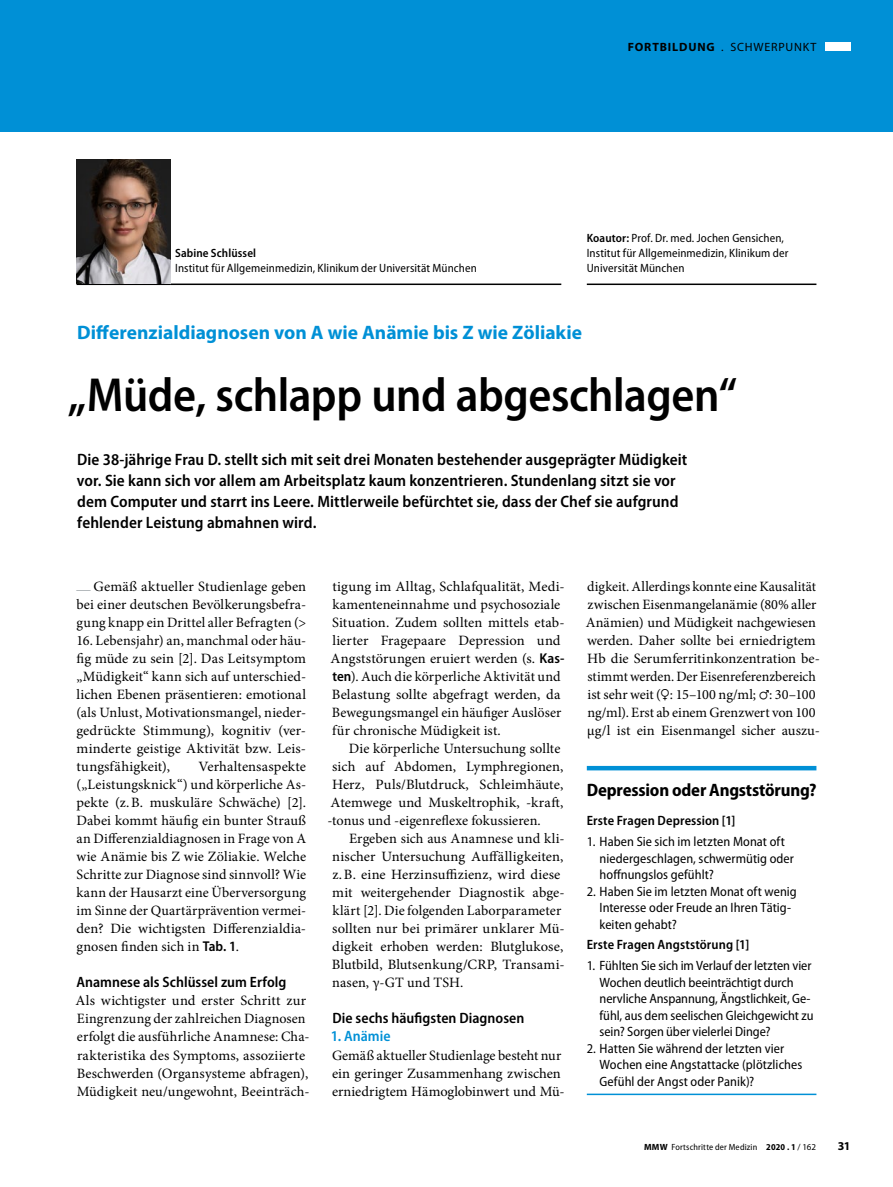
<style>
.page{position:relative;width:893px;height:1187px;background:#fff}
.page>*{position:absolute;margin:0;border:0;box-sizing:border-box;transform-origin:0 0}
.Title_32pt{font:600 semi-condensed 48px "Myriad Pro";letter-spacing:-.01em;color:#000}
.SuperTitle_x{font:700 19.5px "Myriad Pro";color:#0090d6}
.Box_Heading{font:700 semi-condensed 18px "Myriad Pro";letter-spacing:-.01em;color:#000}
.Trailer_x{font:600 semi-condensed 16.5px/21px "Myriad Pro";letter-spacing:.005em;color:#000}
.SectionHeading_1_x{font:600 semi-condensed 15px "Myriad Pro";letter-spacing:.005em;color:#000}
.SectionHeading_1_x-2{font:600 semi-condensed 15px "Myriad Pro";color:#0090d6}
.Para_x{font:14.25px/18px "Minion Pro";letter-spacing:.005em;color:#000}
.Para_Indent{font:14.25px/18px "Minion Pro";letter-spacing:.005em;color:#000}
.t1{font:semi-condensed 13.5px/16.5px "Myriad Pro";color:#000}
.Para_Box_SectionHead{font:600 semi-condensed 13.5px "Myriad Pro";letter-spacing:.01em;color:#000}
.Author_Koautoren_Kas{font:semi-condensed 12px/15px "Myriad Pro";letter-spacing:.01em;color:#000}
.Author_Biography{font:semi-condensed 12px "Myriad Pro";letter-spacing:.01em;color:#000}
.Category_x{font:12px "Myriad Pro";letter-spacing:.07em;color:#000}
.Author_Name{font:600 semi-condensed 12px "Myriad Pro";letter-spacing:.01em;color:#000}
.NoXML_Pagina{font:700 12px "Myriad Pro";color:#000}
.NoXML_Fußzeile{font:semi-condensed 9px "Myriad Pro";letter-spacing:.02em;color:#000}
.s1{font-weight:700}
.s2{font-weight:600}
.s3{font-family:"Myriad Pro";font-weight:600;font-stretch:semi-condensed}
.s4{font-family:"Arial Unicode MS"}
.s5{font-weight:700;font-stretch:normal}
.s6{font-stretch:normal}
</style>
<div class="page">
<div style="left:0;top:0;width:893px;height:132px;background:#0090d6"></div>
<hr style="left:77px;top:283px;width:93px;height:2px;background:#000">
<hr style="left:170px;top:283px;width:391px;height:2px;background:#000">
<img style="left:77px;top:159px;width:93px;height:124px">
<hr style="left:587px;top:283px;width:229px;height:2px;background:#000">
<div style="left:587px;top:765px;width:229px;height:5px;background:#0090d6"></div>
<hr style="left:587px;top:1093px;width:229px;height:1px;background:#0090d6">
<div style="left:825px;top:43px;width:25px;height:8px;background:#fff"></div>
<p class="Author_Name" style="left:175px;top:246px;width:83px">Sabine Schlüssel</p>
<p class="Author_Biography" style="left:175px;top:261px;width:303px">Institut für Allgemeinmedizin, Klinikum der Universität München</p>
<p class="Category_x" style="left:628px;top:39px;width:190px"><span class="s1">FORTBILDUNG</span> . SCHWERPUNKT</p>
<p class="Author_Koautoren_Kas" style="left:587px;top:230px;width:203px"><span class="s2">Koautor:</span> Prof. Dr. med. Jochen Gensichen,<br>Institut für Allgemeinmedizin, Klinikum der<br>Universität München</p>
<p class="SuperTitle_x" style="left:77px;top:320px;width:506px">Differenzialdiagnosen von A wie Anämie bis Z wie Zöliakie</p>
<p class="Title_32pt" style="left:68px;top:368px;width:671px">„Müde, schlapp und abgeschlagen“</p>
<p class="Trailer_x" style="left:77px;top:449px;width:612px">Die 38-jährige Frau D. stellt sich mit seit drei Monaten bestehender ausgeprägter Müdigkeit vor. Sie kann sich vor allem am Arbeitsplatz kaum konzentrieren. Stundenlang sitzt sie vor dem Computer und starrt ins Leere. Mittlerweile befürchtet sie, dass der Chef sie aufgrund fehlender Leistung abmahnen wird.</p>
<p class="Para_x" style="left:77px;top:577px;width:231px;text-align:justify"><sup>_</sup>Gemäß aktueller Studienlage geben bei einer deutschen Bevölkerungsbefra&shy;gung knapp ein Drittel aller Befragten (&gt;</p>
<p class="Para_x" style="left:77px;top:631px;width:231px;text-align:justify">16. Lebensjahr) an, manchmal oder häu&shy;fig müde zu sein [2]. Das Leitsymptom „Müdigkeit“ kann sich auf unterschied&shy;lichen Ebenen präsentieren: emotional (als Unlust, Motivationsmangel, nieder&shy;gedrückte Stimmung), kognitiv (ver&shy;minderte geistige Aktivität bzw. Leis&shy;tungsfähigkeit),</p>
<p class="Para_x" style="left:77px;top:757px;width:231px;text-align:justify;text-indent:122px">Verhaltensaspekte („Leistungsknick“) und körperliche As&shy;pekte (z.B. muskuläre Schwäche) [2].<br>Dabei kommt häufig ein bunter Strauß an Differenzialdiagnosen in Frage von A wie Anämie bis Z wie Zöliakie. Welche Schritte zur Diagnose sind sinnvoll? Wie kann der Hausarzt eine Überversorgung im Sinne der Quartärprävention vermei&shy;den? Die wichtigsten Differenzialdia&shy;gnosen finden sich in <span class="s3">Tab. 1</span>.</p>
<p class="SectionHeading_1_x" style="left:76px;top:974px;width:212px">Anamnese als Schlüssel zum Erfolg</p>
<p class="Para_x" style="left:75px;top:991px;width:236px">Als wichtigster und erster Schritt zur Eingrenzung der zahlreichen Diagnosen erfolgt die ausführliche Anamnese: Cha&shy;rakteristika des Symptoms, assoziierte Beschwerden (Organsysteme abfragen), Müdigkeit neu/ungewohnt, Beeinträch-</p>
<p class="Para_x" style="left:331px;top:577px;width:236px">tigung im Alltag, Schlafqualität, Medi&shy;kamenteneinnahme und psychosoziale Situation. Zudem sollten mittels etab&shy;lierter Fragepaare Depression und Angststörungen eruiert werden (s. <span class="s3">Kas&shy;ten</span>). Auch die körperliche Aktivität und Belastung sollte abgefragt werden, da Bewegungsmangel ein häufiger Auslöser für chronische Müdigkeit ist.</p>
<p class="Para_Indent" style="left:349px;top:739px;width:213px">Die körperliche Untersuchung sollte</p>
<p class="Para_Indent" style="left:332px;top:757px;width:233px">sich auf Abdomen, Lymphregionen,</p>
<p class="Para_Indent" style="left:332px;top:775px;width:233px">Herz, Puls/Blutdruck, Schleimhäute,</p>
<p class="Para_Indent" style="left:331px;top:793px;width:234px">Atemwege und Muskeltrophik, -kraft,</p>
<p class="Para_Indent" style="left:327px;top:811px;width:215px">-tonus und -eigenreflexe fokussieren.</p>
<p class="Para_Indent" style="left:332px;top:829px;width:234px;text-indent:17px">Ergeben sich aus Anamnese und kli&shy;nischer Untersuchung Auffälligkeiten, z.B. eine Herzinsuffizienz, wird diese mit weitergehender Diagnostik abge&shy;klärt [2]. Die folgenden Laborparameter sollten nur bei primärer unklarer Mü&shy;digkeit erhoben werden: Blutglukose, Blutbild, Blutsenkung/CRP, Transami&shy;nasen, γ-GT und TSH.</p>
<p class="SectionHeading_1_x" style="left:332px;top:1010px;width:194px">Die sechs häufigsten Diagnosen</p>
<p class="SectionHeading_1_x-2" style="left:331px;top:1028px;width:61px">1. Anämie</p>
<p class="Para_x" style="left:332px;top:1045px;width:234px">Gemäß aktueller Studienlage besteht nur ein geringer Zusammenhang zwischen erniedrigtem Hämoglobinwert und Mü-</p>
<p class="Para_x" style="left:586px;top:577px;width:236px">digkeit. Allerdings konnte eine Kausalität zwischen Eisenmangelanämie (80% aller Anämien) und Müdigkeit nachgewiesen werden. Daher sollte bei erniedrigtem Hb die Serumferritinkonzentration be&shy;stimmt werden. Der Eisenreferenzbereich ist sehr weit (<span class="s4">♀</span>: 15–100 ng/ml; <span class="s4">♂</span>: 30–100 ng/ml). Erst ab einem Grenzwert von 100 μg/l ist ein Eisenmangel sicher auszu-</p>
<p class="Box_Heading" style="left:587px;top:779px;width:231px">Depression oder Angststörung?</p>
<p class="Para_Box_SectionHead" style="left:587px;top:813px;width:150px">Erste Fragen Depression [1]</p>
<p class="t1" style="left:600px;top:833px;width:196px;text-indent:-13px">1. Haben Sie sich im letzten Monat oft niedergeschlagen, schwermütig oder hoffnungslos gefühlt?</p>
<p class="t1" style="left:600px;top:883px;width:199px;text-indent:-13px">2. Haben Sie im letzten Monat oft wenig<br>Interesse oder Freude an Ihren Tätig&shy;keiten gehabt?</p>
<p class="Para_Box_SectionHead" style="left:587px;top:937px;width:164px">Erste Fragen Angststörung [1]</p>
<p class="t1" style="left:600px;top:957px;width:215px;text-indent:-13px">1. Fühlten Sie sich im Verlauf der letzten vier Wochen deutlich beeinträchtigt durch nervliche Anspannung, Ängstlichkeit, Ge&shy;fühl, aus dem seelischen Gleichgewicht zu sein? Sorgen über vielerlei Dinge?</p>
<p class="t1" style="left:600px;top:1040px;width:204px;text-indent:-13px">2. Hatten Sie während der letzten vier<br>Wochen eine Angstattacke (plötzliches<br>Gefühl der Angst oder Panik)?</p>
<p class="NoXML_Fußzeile" style="left:644px;top:1141px;width:173px"><span class="s5">MMW</span> Fortschritte der Medizin <span class="s1">2020 . 1</span> <span class="s6">/ 162</span></p>
<p class="NoXML_Pagina" style="left:838px;top:1137px;width:14px">31</p>
</div>
